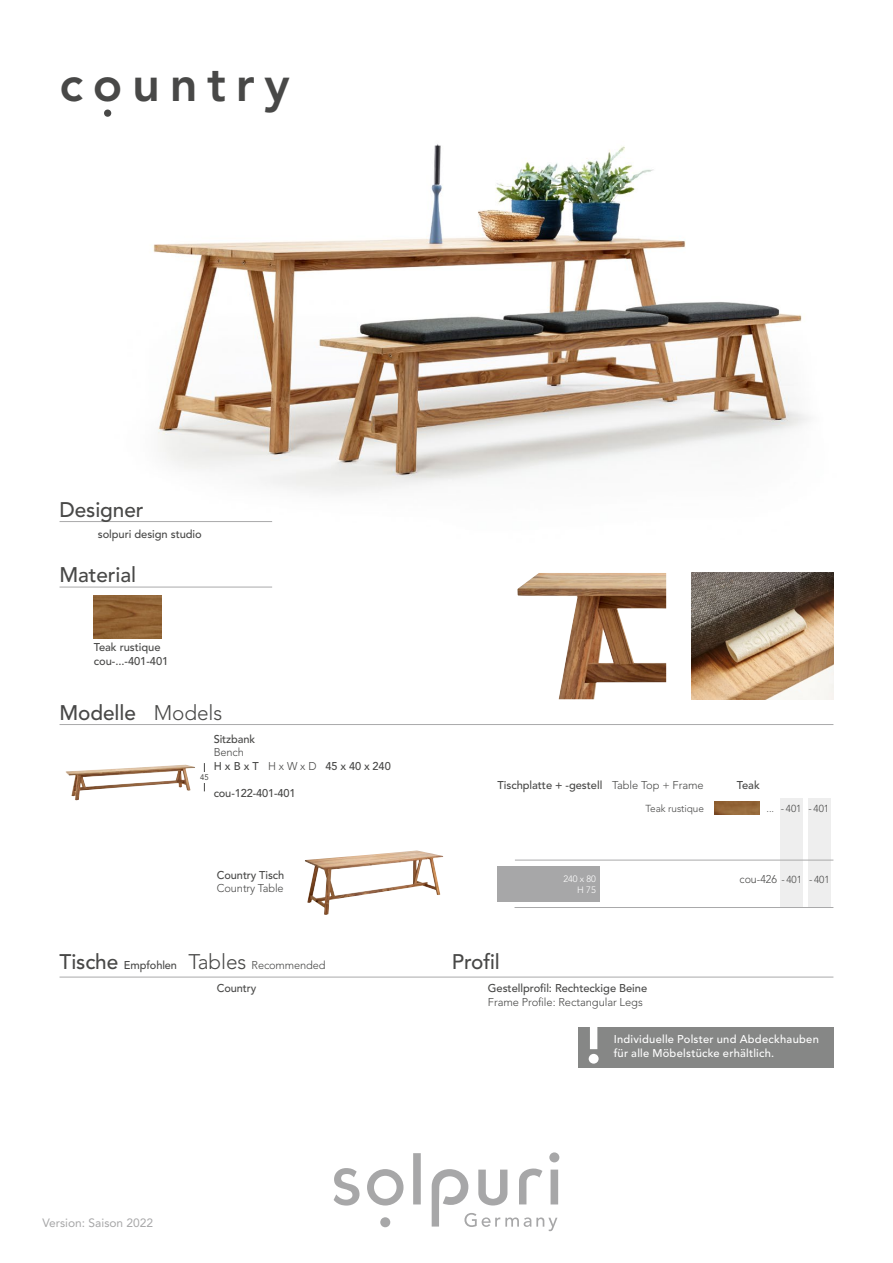
<style>
.page{position:relative;width:893px;height:1263px;background:#fff}
.page>*{position:absolute;margin:0;border:0;box-sizing:border-box;transform-origin:0 0}
.t1{font:800 48.6px "Avenir LT Std";letter-spacing:.2em;color:#484847}
.t2{font:500 21px "Avenir LT Std";letter-spacing:-.005em;color:#484847}
.t3{font:12px "Avenir LT Std";color:#a7a7a8}
.t4{font:500 11.25px/13.5px "Avenir LT Std";letter-spacing:-.005em;color:#484847}
.t5{font:500 11.25px/14.2px "Avenir LT Std";letter-spacing:.025em;color:#fff}
.t6{font:300 11.25px "Avenir LT Std";letter-spacing:-.005em;color:#484847}
.t7{font:300 10.2px "Avenir LT Std";letter-spacing:-.005em;color:#484847}
.t8{font:300 9.15px "Avenir LT Std";letter-spacing:-.01em;color:#fff}
.t9{font:8.1px "Avenir LT Std";color:#484847;scale:.95 1}
.s1{font-weight:300}
.s2{font-size:21px}
.s3{font-weight:300;font-size:21px}
.s4{font-size:11.25px}
</style>
<div class="page">
<svg style="left:367px;top:1169px;width:36px;height:36px"></svg>
<div style="left:413px;top:1153px;width:8px;height:51px;background:#a7a7a8"></div>
<div style="left:380px;top:1217px;width:10px;height:10px;background:#a7a7a8;border-radius:50%"></div>
<div style="left:549px;top:1152px;width:10px;height:10px;background:#a7a7a8;border-radius:50%"></div>
<div style="left:551px;top:1169px;width:7px;height:35px;background:#a7a7a8"></div>
<svg style="left:334px;top:1168px;width:25px;height:37px"></svg>
<svg style="left:432px;top:1168px;width:125px;height:63px"></svg>
<img style="left:104px;top:109px;width:705px;height:413px">
<div style="left:104px;top:110px;width:7px;height:7px;background:#484847;border-radius:50%"></div>
<div style="left:578px;top:1027px;width:255px;height:40px;background:#868786"></div>
<svg style="left:589px;top:1027px;width:10px;height:37px"></svg>
<hr style="left:60px;top:587px;width:212px;height:1px;background:#a9a9aa">
<hr style="left:60px;top:521px;width:212px;height:1px;background:#a9a9aa">
<hr style="left:60px;top:724px;width:773px;height:1px;background:#a9a9aa">
<img style="left:94px;top:596px;width:68px;height:42px">
<hr style="left:60px;top:977px;width:773px;height:1px;background:#a9a9aa">
<img style="left:691px;top:573px;width:142px;height:126px">
<img style="left:517px;top:573px;width:149px;height:126px">
<div style="left:780px;top:798px;width:23px;height:110px;background:#eee"></div>
<div style="left:808px;top:798px;width:22px;height:110px;background:#eee"></div>
<hr style="left:515px;top:860px;width:318px;height:1px;background:#a9a9aa">
<hr style="left:514px;top:907px;width:319px;height:1px;background:#a9a9aa">
<div style="left:497px;top:866px;width:103px;height:35px;background:#a7a7a8"></div>
<img style="left:714px;top:801px;width:46px;height:13px">
<img style="left:305px;top:850px;width:138px;height:65px">
<img style="left:65px;top:765px;width:130px;height:35px">
<svg style="left:204px;top:763px;width:1px;height:28px"></svg>
<div style="left:196px;top:772px;width:17px;height:10px;background:#fff"></div>
<h1 class="t1" style="left:60px;top:55px;width:232px">country</h1>
<h2 class="t2" style="left:60px;top:497px;width:85px">Designer</h2>
<p class="t4" style="left:98px;top:527px;width:106px">solpuri design studio</p>
<h2 class="t2" style="left:60px;top:563px;width:78px">Material</h2>
<p class="t4" style="left:94px;top:641px;width:76px">Teak rustique cou-...-401-401</p>
<h2 class="t2" style="left:60px;top:700px;width:164px">Modelle <span class="s1">Models</span></h2>
<p class="t4" style="left:214px;top:732px;width:43px">Sitzbank</p>
<p class="t4" style="left:214px;top:746px;width:179px"><span class="s1">Bench<br></span>H x B x T <span class="s1">H x W x D</span> 45 x 40 x 240</p>
<p class="t4" style="left:214px;top:786px;width:84px">cou-122-401-401</p>
<p class="t9" style="left:200px;top:773px;width:10px">45</p>
<p class="t4" style="left:217px;top:868px;width:69px">Country Tisch</p>
<p class="t6" style="left:217px;top:882px;width:68px">Country Table</p>
<p class="t4" style="left:217px;top:954px;width:110px;line-height:22.6px;text-indent:-157px"><span class="s2">Tische</span> Empfohlen <span class="s3">Tables</span> <span class="s1">Recommended<br></span>Country</p>
<p class="t4" style="left:497px;top:778px;width:208px">Tischplatte + -gestell <span class="s1">Table Top + Frame</span></p>
<p class="t4" style="left:737px;top:778px;width:25px">Teak</p>
<p class="t7" style="left:646px;top:802px;width:60px">Teak rustique</p>
<p class="t7" style="left:766px;top:802px;width:64px">... - 401 - 401</p>
<h2 class="t2" style="left:452px;top:950px;width:50px">Profil</h2>
<p class="t8" style="left:564px;top:873px;width:34px">240 x 80</p>
<p class="t7" style="left:740px;top:874px;width:92px"><span class="s4">cou-426</span> - 401 - 401</p>
<p class="t8" style="left:577px;top:884px;width:20px">H 75</p>
<p class="t4" style="left:488px;top:982px;width:161px">Gestellprofil: Rechteckige Beine</p>
<p class="t6" style="left:488px;top:995px;width:156px">Frame Profile: Rectangular Legs</p>
<p class="t5" style="left:614px;top:1032px;width:207px">Individuelle Polster und Abdeckhauben für alle Möbelstücke erhältlich.</p>
<p class="t3" style="left:43px;top:1216px;width:112px">Version: Saison 2022</p>
</div>
